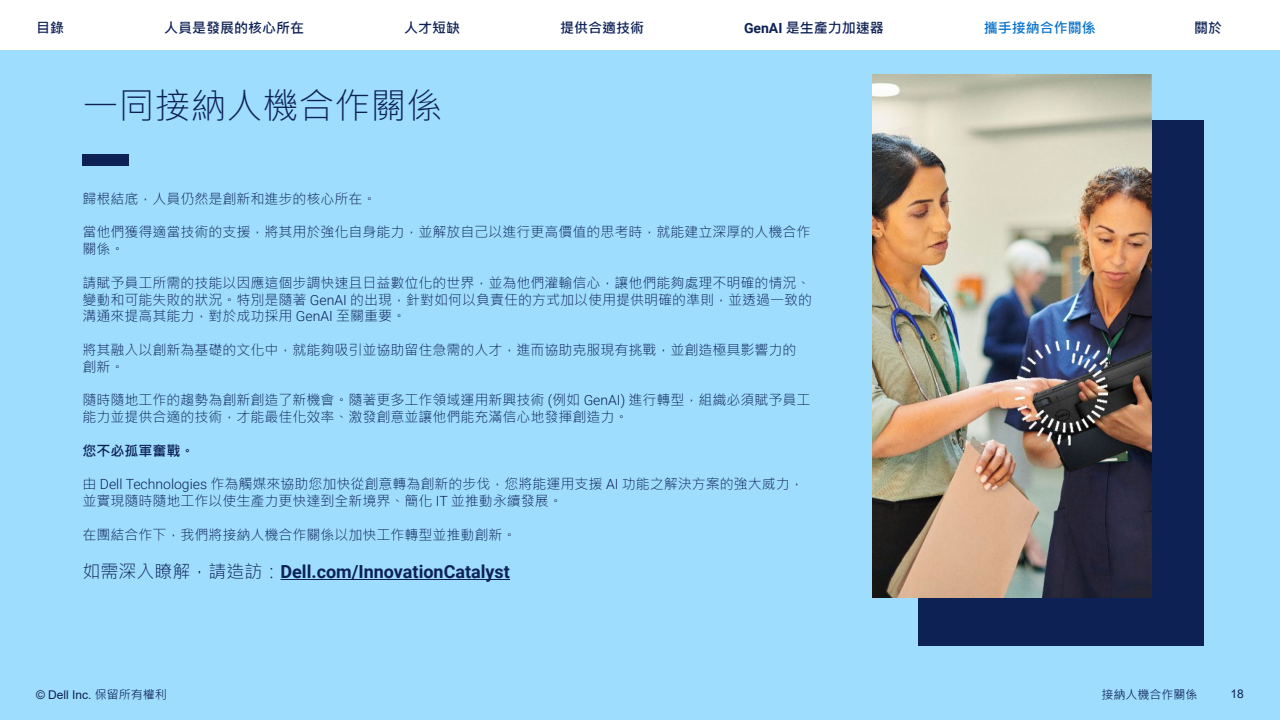
<style>
.page{position:relative;width:1280px;height:720px;background:#fff}
.page>*{position:absolute;margin:0;border:0;box-sizing:border-box;transform-origin:0 0}
.t1{font:300 36px "Microsoft Jheng Hei";color:#0d2155}
.t2{font:700 18px "Roboto";color:#0d2155}
.t3{font:300 14px/16.8px "Microsoft Jheng Hei";color:#0d2155}
.t4{font:700 14px "Microsoft Jheng Hei";color:#0d2155}
.t5{font:700 14px "Microsoft Jheng Hei";color:#0672cb}
.t6{font:12px "Arial";color:#0d2155}
.t7{font:12px "Microsoft Jheng Hei";color:#0d2155}
.s1{font-family:"Roboto"}
.s2{font-family:"Microsoft Jheng Hei";font-weight:300}
.s3{font-family:"Microsoft Jheng Hei"}
</style>
<div class="page">
<div style="left:0;top:50px;width:1280px;height:670px;background:#9fddff"></div>
<hr style="left:280px;top:579px;width:230px;height:1px;background:#0d2155">
<div style="left:82px;top:154px;width:47px;height:12px;background:#0d2155"></div>
<div style="left:919px;top:120px;width:285px;height:525px;background:#0d2155"></div>
<img style="left:872px;top:74px;width:279px;height:523px">
<p class="t4" style="left:36px;top:19px;width:29px">目錄</p>
<p class="t4" style="left:164px;top:19px;width:142px">人員是發展的核心所在</p>
<p class="t4" style="left:404px;top:19px;width:57px">人才短缺</p>
<p class="t4" style="left:560px;top:19px;width:85px">提供合適技術</p>
<p class="t4" style="left:744px;top:19px;width:141px"><span class="s1">GenAI</span> 是生產力加速器</p>
<p class="t5" style="left:984px;top:19px;width:113px">攜手接納合作關係</p>
<p class="t4" style="left:1194px;top:19px;width:29px">關於</p>
<h1 class="t1" style="left:82px;top:83px;width:361px">一同接納人機合作關係</h1>
<p class="t3" style="left:82px;top:190px;width:295px">歸根結底，人員仍然是創新和進步的核心所在。</p>
<p class="t3" style="left:82px;top:224px;width:729px">當他們獲得適當技術的支援，將其用於強化自身能力，並解放自己以進行更高價值的思考時，就能建立深厚的人機合作關係。</p>
<p class="t3" style="left:82px;top:274px;width:731px">請賦予員工所需的技能以因應這個步調快速且日益數位化的世界，並為他們灌輸信心，讓他們能夠處理不明確的情況、變動和可能失敗的狀況。特別是隨著 <span class="s1">GenAI</span> 的出現，針對如何以負責任的方式加以使用提供明確的準則，並透過一致的溝通來提高其能力，對於成功採用 <span class="s1">GenAI</span> 至關重要。</p>
<p class="t3" style="left:82px;top:341px;width:715px">將其融入以創新為基礎的文化中，就能夠吸引並協助留住急需的人才，進而協助克服現有挑戰，並創造極具影響力的創新。</p>
<p class="t3" style="left:82px;top:392px;width:730px">隨時隨地工作的趨勢為創新創造了新機會。隨著更多工作領域運用新興技術 <span class="s1">(</span>例如 <span class="s1">GenAI)</span> 進行轉型，組織必須賦予員工能力並提供合適的技術，才能最佳化效率、激發創意並讓他們能充滿信心地發揮創造力。</p>
<p class="t4" style="left:82px;top:442px;width:113px">您不必孤軍奮戰。</p>
<p class="t3" style="left:82px;top:476px;width:723px">由 <span class="s1">Dell Technologies</span> 作為觸媒來協助您加快從創意轉為創新的步伐，您將能運用支援 <span class="s1">AI</span> 功能之解決方案的強大威力，並實現隨時隨地工作以使生產力更快達到全新境界、簡化 <span class="s1">IT</span> 並推動永續發展。</p>
<p class="t3" style="left:82px;top:526px;width:435px">在團結合作下，我們將接納人機合作關係以加快工作轉型並推動創新。</p>
<p class="t2" style="left:82px;top:559px;width:429px"><span class="s2">如需深入瞭解，請造訪：</span>Dell.com/InnovationCatalyst</p>
<p class="t6" style="left:36px;top:686px;width:132px">© Dell Inc. <span class="s3">保留所有權利</span></p>
<p class="t7" style="left:1102px;top:687px;width:97px">接納人機合作關係</p>
<p class="t6" style="left:1231px;top:685px;width:15px">18</p>
</div>
